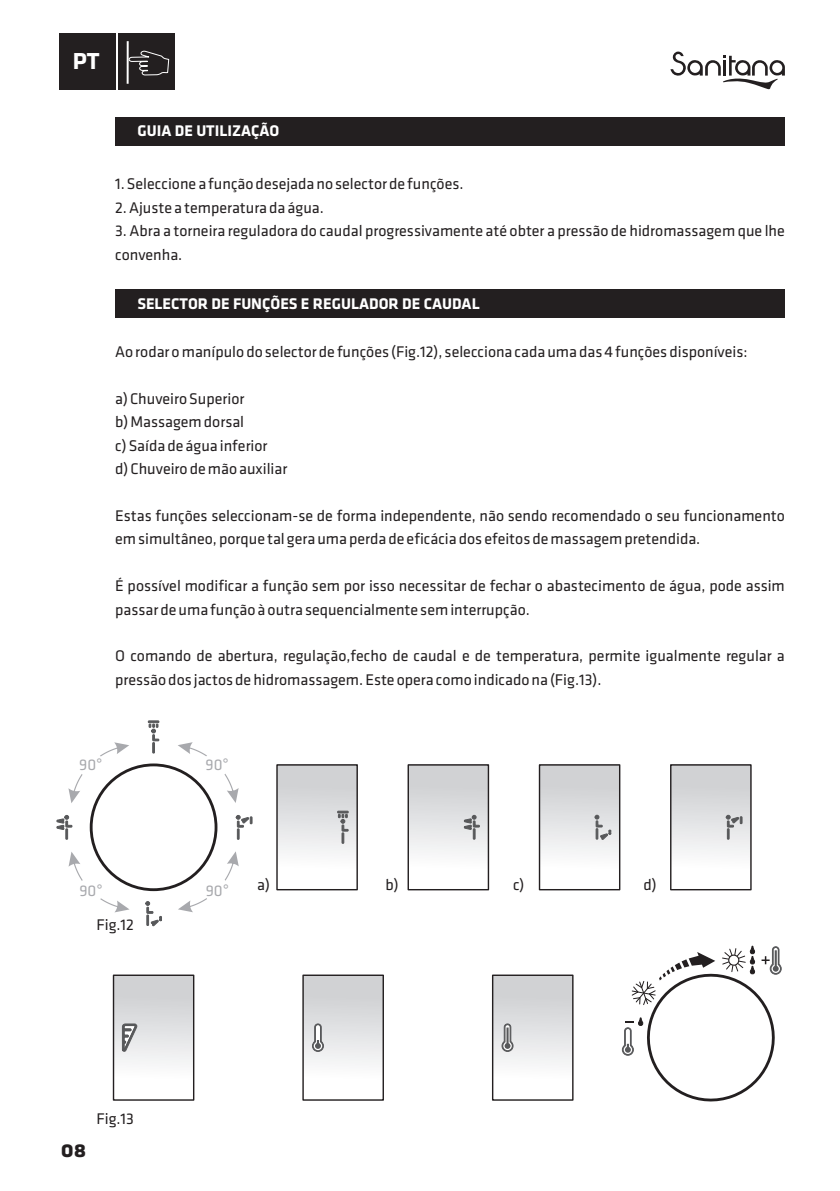
<style>
.page{position:relative;width:840px;height:1191px;background:#fff}
.page>*{position:absolute;margin:0;border:0;box-sizing:border-box;transform-origin:0 0}
.t1{font:24px "Klavika Bold Caps SC";color:#fff}
.t2{font:24px "Klavika Bold Caps SC";color:#231f20}
.t3{font:16px/23.4px "Klavika";color:#231f20}
.t4{font:16px "Klavika Bold Caps SC";color:#fff}
.t5{font:16px "Klavika";color:#a8a9ad}
.s1{font-family:"Arial";font-weight:900;font-size:20px;color:#231f20}
.s2{font-family:"Arial"}
</style>
<div class="page">
<div style="left:59px;top:33px;width:56px;height:57px;background:#231f20"></div>
<svg style="left:670px;top:51px;width:114px;height:39px"></svg>
<div style="left:115px;top:118px;width:669px;height:28px;background:#231f20"></div>
<div style="left:115px;top:290px;width:669px;height:28px;background:#231f20"></div>
<div style="left:118px;top:33px;width:57px;height:57px;background:#231f20"></div>
<svg style="left:126px;top:41px;width:44px;height:43px"></svg>
<hr style="left:127px;top:41px;width:2px;height:43px;background:#fff">
<div style="left:670px;top:765px;width:80px;height:124px;background:linear-gradient(to bottom,#c9cacd,#fff)"></div>
<div style="left:669px;top:764px;width:82px;height:126px;border:1px solid #231f20"></div>
<svg style="left:725px;top:815px;width:17px;height:24px"></svg>
<div style="left:277px;top:765px;width:80px;height:124px;background:linear-gradient(to bottom,#c9cbcd,#fff)"></div>
<div style="left:276px;top:764px;width:81px;height:126px;border:1px solid #231f20"></div>
<svg style="left:337px;top:811px;width:11px;height:32px"></svg>
<div style="left:539px;top:765px;width:80px;height:124px;background:linear-gradient(to bottom,#c9cbcd,#fff)"></div>
<div style="left:538px;top:764px;width:82px;height:126px;border:1px solid #231f20"></div>
<svg style="left:594px;top:815px;width:16px;height:25px"></svg>
<div style="left:408px;top:765px;width:80px;height:124px;background:linear-gradient(to bottom,#c9cbcd,#fff)"></div>
<div style="left:407px;top:764px;width:82px;height:126px;border:1px solid #231f20"></div>
<svg style="left:464px;top:815px;width:15px;height:24px"></svg>
<div style="left:113px;top:975px;width:80px;height:125px;background:linear-gradient(to bottom,#c9cacd,#fff)"></div>
<div style="left:113px;top:974px;width:81px;height:126px;border:1px solid #231f20"></div>
<div style="left:303px;top:975px;width:80px;height:125px;background:linear-gradient(to bottom,#c9cbcd,#fff)"></div>
<div style="left:302px;top:974px;width:82px;height:126px;border:1px solid #231f20"></div>
<svg style="left:312px;top:1023px;width:12px;height:29px"></svg>
<div style="left:492px;top:975px;width:80px;height:125px;background:linear-gradient(to bottom,#c9cbcd,#fff)"></div>
<div style="left:491px;top:974px;width:82px;height:126px;border:1px solid #231f20"></div>
<svg style="left:501px;top:1023px;width:12px;height:29px"></svg>
<svg style="left:122px;top:1024px;width:15px;height:28px"></svg>
<div style="left:90px;top:763px;width:127px;height:128px;border:3px solid #231f20;border-radius:50%"></div>
<svg style="left:148px;top:721px;width:11px;height:32px"></svg>
<svg style="left:57px;top:815px;width:15px;height:24px"></svg>
<svg style="left:145px;top:901px;width:17px;height:25px"></svg>
<svg style="left:236px;top:815px;width:16px;height:24px"></svg>
<svg style="left:177px;top:742px;width:61px;height:61px"></svg>
<svg style="left:178px;top:851px;width:60px;height:61px"></svg>
<svg style="left:68px;top:851px;width:61px;height:61px"></svg>
<svg style="left:68px;top:742px;width:61px;height:61px"></svg>
<div style="left:203px;top:751px;width:26px;height:26px;background:#fff;border-radius:50%"></div>
<div style="left:204px;top:877px;width:26px;height:26px;background:#fff;border-radius:50%"></div>
<div style="left:77px;top:877px;width:26px;height:26px;background:#fff;border-radius:50%"></div>
<div style="left:77px;top:751px;width:26px;height:26px;background:#fff;border-radius:50%"></div>
<svg style="left:621px;top:945px;width:160px;height:157px"></svg>
<h1 class="t1" style="left:73px;top:46px;width:33px">PT<span class="s1">PT</span></h1>
<p class="t4" style="left:137px;top:121px;width:143px">GUIA DE UTILIZAÇÃO</p>
<p class="t3" style="left:115px;top:174px;width:349px">1. Seleccione a função desejada no selector de funções.</p>
<p class="t3" style="left:115px;top:197px;width:210px">2. Ajuste a temperatura da água.</p>
<p class="t3" style="left:115px;top:221px;width:670px">3. Abra a torneira reguladora do caudal progressivamente até obter a pressão de hidromassagem que lhe convenha.</p>
<p class="t4" style="left:137px;top:294px;width:343px">SELECTOR DE FUNÇÕES E REGULADOR DE CAUDAL</p>
<p class="t3" style="left:115px;top:341px;width:633px">Ao rodar o manípulo do selector de funções (Fig.12), selecciona cada uma das 4 funções disponíveis:</p>
<p class="t3" style="left:115px;top:388px;width:174px">a) Chuveiro Superior<br>b) Massagem dorsal<br>c) Saída de água inferior<br>d) Chuveiro de mão auxiliar</p>
<p class="t3" style="left:115px;top:505px;width:670px">Estas funções seleccionam-se de forma independente, não sendo recomendado o seu funcionamento em simultâneo, porque tal gera uma perda de eficácia dos efeitos de massagem pretendida.</p>
<p class="t3" style="left:115px;top:575px;width:670px">É possível modificar a função sem por isso necessitar de fechar o abastecimento de água, pode assim passar de uma função à outra sequencialmente sem interrupção.</p>
<p class="t3" style="left:115px;top:646px;width:670px">O comando de abertura, regulação,fecho de caudal e de temperatura, permite igualmente regular a pressão dos jactos de hidromassagem. Este opera como indicado na (Fig.13).</p>
<p class="t5" style="left:79px;top:758px;width:25px">90<span class="s2">°</span></p>
<p class="t5" style="left:205px;top:758px;width:25px">90<span class="s2">°</span></p>
<p class="t5" style="left:79px;top:884px;width:25px">90<span class="s2">°</span></p>
<p class="t5" style="left:205px;top:884px;width:25px">90<span class="s2">°</span></p>
<p class="t3" style="left:96px;top:914px;width:39px">Fig.12</p>
<p class="t3" style="left:257px;top:874px;width:14px">a)</p>
<p class="t3" style="left:385px;top:874px;width:15px">b)</p>
<p class="t3" style="left:512px;top:874px;width:13px">c)</p>
<p class="t3" style="left:643px;top:874px;width:15px">d)</p>
<h1 class="t2" style="left:61px;top:1134px;width:27px">08</h1>
<p class="t3" style="left:96px;top:1108px;width:39px">Fig.13</p>
</div>
